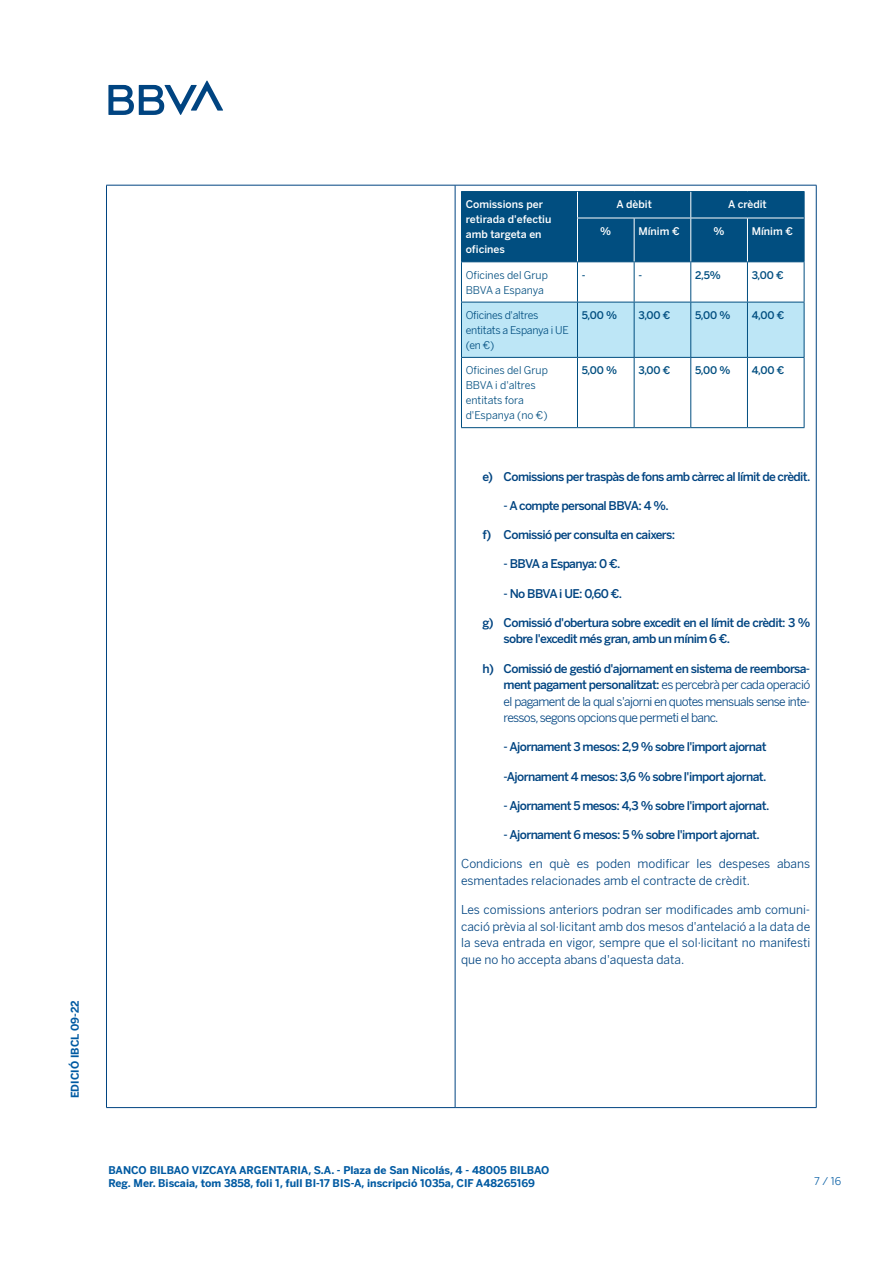
<style>
.page{position:relative;width:893px;height:1263px;background:#fff}
.page>*{position:absolute;margin:0;border:0;box-sizing:border-box;transform-origin:0 0}
.parrafo_columna_secu{font:12px/16.5px "BBVA Benton Sans";color:#004481;text-align:justify}
.parrafo_columna_secu-2{font:500 12px/16.5px "Benton Sans BBVA";letter-spacing:-.05em;color:#004481}
.t1{font:700 10.5px/12.6px "BBVA Benton Sans";color:#005aa2}
.t2{font:10.5px/15px "BBVA Benton Sans";letter-spacing:-.01em;color:#014e80}
.t3{font:500 10.5px/15px "Benton Sans BBVA";color:#fff}
.t4{font:500 10.5px "Benton Sans BBVA";letter-spacing:-.02em;color:#014e80}
.t5{font:10.5px "BBVA Benton Sans";color:#005aa2}
.s1{font-family:"Benton Sans BBVA";font-weight:500}
</style>
<div class="page">
<svg style="left:108px;top:80px;width:115px;height:35px"></svg>
<hr style="left:106px;top:185px;width:349px;height:1px;background:#004481">
<hr style="left:106px;top:185px;width:1px;height:922px;background:#004481">
<hr style="left:455px;top:185px;width:361px;height:1px;background:#004481">
<hr style="left:455px;top:185px;width:1px;height:922px;background:#004481">
<hr style="left:816px;top:185px;width:1px;height:922px;background:#004481">
<hr style="left:106px;top:1107px;width:349px;height:1px;background:#004481">
<hr style="left:455px;top:1107px;width:361px;height:1px;background:#004481">
<div style="left:462px;top:303px;width:342px;height:54px;background:#bde6f6"></div>
<hr style="left:461px;top:191px;width:116px;height:1px;background:#014e80">
<hr style="left:577px;top:191px;width:57px;height:1px;background:#014e80">
<hr style="left:634px;top:191px;width:57px;height:1px;background:#014e80">
<hr style="left:691px;top:191px;width:56px;height:1px;background:#014e80">
<hr style="left:747px;top:191px;width:57px;height:1px;background:#014e80">
<div style="left:461px;top:192px;width:344px;height:70px;background:#014e80"></div>
<hr style="left:577px;top:218px;width:57px;height:1px;background:#fff">
<hr style="left:577px;top:218px;width:1px;height:43px;background:#fff">
<hr style="left:634px;top:218px;width:57px;height:1px;background:#fff">
<hr style="left:634px;top:218px;width:1px;height:43px;background:#fff">
<hr style="left:691px;top:218px;width:56px;height:1px;background:#fff">
<hr style="left:690px;top:218px;width:1px;height:43px;background:#fff">
<hr style="left:747px;top:218px;width:57px;height:1px;background:#fff">
<hr style="left:747px;top:218px;width:1px;height:43px;background:#fff">
<hr style="left:461px;top:262px;width:1px;height:40px;background:#014e80">
<hr style="left:577px;top:262px;width:1px;height:40px;background:#014e80">
<hr style="left:634px;top:262px;width:1px;height:40px;background:#014e80">
<hr style="left:690px;top:262px;width:1px;height:40px;background:#014e80">
<hr style="left:747px;top:262px;width:1px;height:40px;background:#014e80">
<hr style="left:804px;top:262px;width:1px;height:40px;background:#014e80">
<hr style="left:461px;top:302px;width:116px;height:1px;background:#014e80">
<hr style="left:461px;top:302px;width:1px;height:55px;background:#014e80">
<hr style="left:577px;top:302px;width:57px;height:1px;background:#014e80">
<hr style="left:577px;top:302px;width:1px;height:55px;background:#014e80">
<hr style="left:634px;top:302px;width:57px;height:1px;background:#014e80">
<hr style="left:634px;top:302px;width:1px;height:55px;background:#014e80">
<hr style="left:691px;top:302px;width:56px;height:1px;background:#014e80">
<hr style="left:690px;top:302px;width:1px;height:55px;background:#014e80">
<hr style="left:747px;top:302px;width:57px;height:1px;background:#014e80">
<hr style="left:747px;top:302px;width:1px;height:55px;background:#014e80">
<hr style="left:804px;top:302px;width:1px;height:55px;background:#014e80">
<hr style="left:461px;top:357px;width:116px;height:1px;background:#014e80">
<hr style="left:461px;top:358px;width:1px;height:69px;background:#014e80">
<hr style="left:577px;top:357px;width:57px;height:1px;background:#014e80">
<hr style="left:577px;top:358px;width:1px;height:69px;background:#014e80">
<hr style="left:634px;top:357px;width:57px;height:1px;background:#014e80">
<hr style="left:634px;top:358px;width:1px;height:69px;background:#014e80">
<hr style="left:691px;top:357px;width:56px;height:1px;background:#014e80">
<hr style="left:690px;top:358px;width:1px;height:69px;background:#014e80">
<hr style="left:747px;top:357px;width:57px;height:1px;background:#014e80">
<hr style="left:747px;top:358px;width:1px;height:69px;background:#014e80">
<hr style="left:804px;top:358px;width:1px;height:69px;background:#014e80">
<hr style="left:461px;top:427px;width:116px;height:1px;background:#014e80">
<hr style="left:577px;top:427px;width:57px;height:1px;background:#014e80">
<hr style="left:634px;top:427px;width:57px;height:1px;background:#014e80">
<hr style="left:691px;top:427px;width:56px;height:1px;background:#014e80">
<hr style="left:747px;top:427px;width:57px;height:1px;background:#014e80">
<p class="t1" style="left:69px;top:1098px;width:99px;rotate:-90deg">EDICIÓ IBCL 09-22</p>
<p class="t3" style="left:466px;top:197px;width:87px">Comissions per retirada d'efectiu amb targeta en oficines</p>
<p class="t3" style="left:616px;top:197px;width:37px">A dèbit</p>
<p class="t3" style="left:728px;top:197px;width:40px">A crèdit</p>
<p class="t3" style="left:600px;top:224px;width:13px">%</p>
<p class="t3" style="left:638px;top:224px;width:43px">Mínim €</p>
<p class="t3" style="left:714px;top:224px;width:13px">%</p>
<p class="t3" style="left:752px;top:224px;width:43px">Mínim €</p>
<p class="t2" style="left:466px;top:267px;width:84px">Oficines del Grup<br>BBVA a Espanya</p>
<p class="t4" style="left:582px;top:268px;width:5px">-</p>
<p class="t4" style="left:638px;top:268px;width:5px">-</p>
<p class="t4" style="left:695px;top:268px;width:27px">2,5%</p>
<p class="t4" style="left:752px;top:268px;width:34px">3,00 €</p>
<p class="t2" style="left:466px;top:308px;width:104px">Oficines d'altres entitats a Espanya i UE (en €)</p>
<p class="t4" style="left:582px;top:309px;width:37px">5,00 %</p>
<p class="t4" style="left:638px;top:309px;width:34px">3,00 €</p>
<p class="t4" style="left:695px;top:309px;width:37px">5,00 %</p>
<p class="t4" style="left:752px;top:309px;width:34px">4,00 €</p>
<p class="t2" style="left:466px;top:363px;width:84px">Oficines del Grup<br>BBVA i d'altres entitats fora d'Espanya (no €)</p>
<p class="t4" style="left:582px;top:364px;width:37px">5,00 %</p>
<p class="t4" style="left:638px;top:364px;width:34px">3,00 €</p>
<p class="t4" style="left:695px;top:364px;width:37px">5,00 %</p>
<p class="t4" style="left:752px;top:364px;width:34px">4,00 €</p>
<p class="parrafo_columna_secu-2" style="left:482px;top:468px;width:330px">e) Comissions per traspàs de fons amb càrrec al límit de crèdit.</p>
<p class="parrafo_columna_secu-2" style="left:504px;top:497px;width:167px">- A compte personal BBVA: 4 %.</p>
<p class="parrafo_columna_secu-2" style="left:482px;top:527px;width:194px">f) Comissió per consulta en caixers:</p>
<p class="parrafo_columna_secu-2" style="left:504px;top:556px;width:118px">- BBVA a Espanya: 0 €.</p>
<p class="parrafo_columna_secu-2" style="left:504px;top:585px;width:120px">- No BBVA i UE: 0,60 €.</p>
<p class="parrafo_columna_secu-2" style="left:504px;top:614px;width:308px;text-indent:-21px">g) Comissió d'obertura sobre excedit en el límit de crèdit: 3 % sobre l'excedit més gran, amb un mínim 6 €.</p>
<p class="parrafo_columna_secu" style="left:504px;top:660px;width:308px;text-indent:-21px"><span class="s1">h) Comissió de gestió d'ajornament en sistema de reemborsa&shy;ment pagament personalitzat:</span> es percebrà per cada operació el pagament de la qual s'ajorni en quotes mensuals sense inte&shy;ressos, segons opcions que permeti el banc.</p>
<p class="parrafo_columna_secu-2" style="left:504px;top:739px;width:264px">- Ajornament 3 mesos: 2,9 % sobre l'import ajornat</p>
<p class="parrafo_columna_secu-2" style="left:504px;top:768px;width:264px">-Ajornament 4 mesos: 3,6 % sobre l'import ajornat.</p>
<p class="parrafo_columna_secu-2" style="left:504px;top:797px;width:267px">- Ajornament 5 mesos: 4,3 % sobre l'import ajornat.</p>
<p class="parrafo_columna_secu-2" style="left:504px;top:827px;width:258px">- Ajornament 6 mesos: 5 % sobre l'import ajornat.</p>
<p class="parrafo_columna_secu" style="left:461px;top:856px;width:351px">Condicions en què es poden modificar les despeses abans esmentades relacionades amb el contracte de crèdit.</p>
<p class="parrafo_columna_secu" style="left:461px;top:901px;width:351px">Les comissions anteriors podran ser modificades amb comuni&shy;cació prèvia al sol·licitant amb dos mesos d'antelació a la data de la seva entrada en vigor, sempre que el sol·licitant no manifesti que no ho accepta abans d'aquesta data.</p>
<p class="t1" style="left:108px;top:1164px;width:442px">BANCO BILBAO VIZCAYA ARGENTARIA, S.A. - Plaza de San Nicolás, 4 - 48005 BILBAO<br>Reg. Mer. Biscaia, tom 3858, foli 1, full BI-17 BIS-A, inscripció 1035a, CIF A48265169</p>
<p class="t5" style="left:814px;top:1175px;width:29px">7 / 16</p>
</div>
